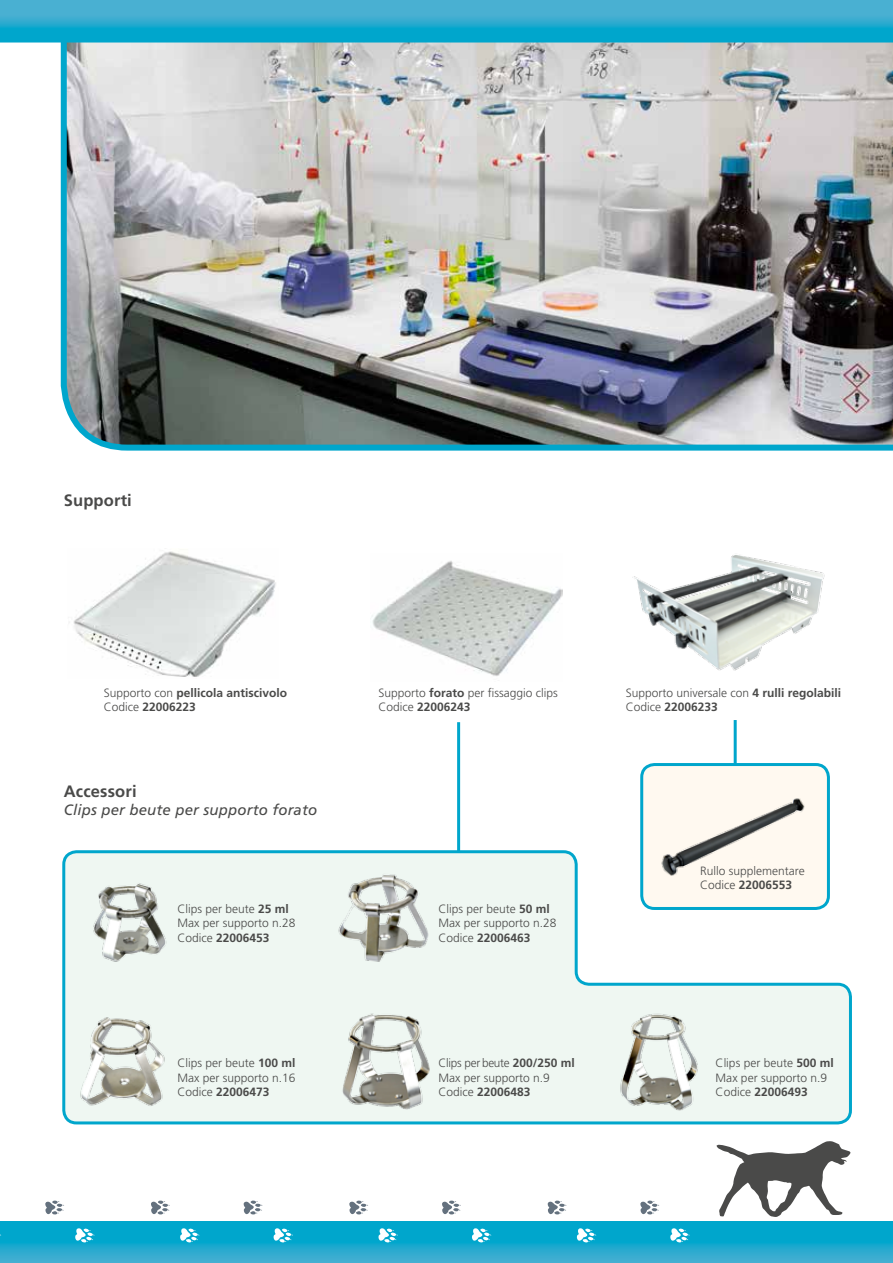
<style>
.page{position:relative;width:893px;height:1263px;background:#fff}
.page>*{position:absolute;margin:0;border:0;box-sizing:border-box;transform-origin:0 0}
.t1{font:700 16.5px "Frutiger LT Std";letter-spacing:.01em;color:#4a4a49}
.t2{font:italic 15px "Frutiger LT Std";letter-spacing:.01em;color:#4a4a49}
.t3{font:300 12px/14.4px "Frutiger LT Std";color:#4a4a49}
.t4{font:700 12px/14.4px "Frutiger LT Std";color:#4a4a49}
.s1{font-weight:700}
.s2{font-weight:300}
</style>
<div class="page">
<div style="left:642px;top:764px;width:186px;height:144px;background:#fff9f0;border-radius:13px"></div>
<div style="left:640px;top:763px;width:190px;height:147px;border:3px solid #00a6cc;border-radius:13px"></div>
<svg style="left:62px;top:849px;width:790px;height:276px"></svg>
<img style="left:60px;top:43px;width:833px;height:408px">
<svg style="left:0;top:1221px;width:893px;height:42px;background:#17a8cd"></svg>
<svg style="left:0;top:0;width:893px;height:43px;background:#29abcf"></svg>
<svg style="left:716px;top:1141px;width:135px;height:76px"></svg>
<svg style="left:151px;top:1200px;width:19px;height:14px"></svg>
<svg style="left:349px;top:1200px;width:19px;height:14px"></svg>
<svg style="left:547px;top:1200px;width:20px;height:14px"></svg>
<svg style="left:45px;top:1200px;width:19px;height:14px"></svg>
<svg style="left:243px;top:1200px;width:20px;height:14px"></svg>
<svg style="left:442px;top:1200px;width:19px;height:14px"></svg>
<svg style="left:640px;top:1200px;width:20px;height:14px"></svg>
<svg style="left:180px;top:1228px;width:20px;height:15px"></svg>
<svg style="left:378px;top:1228px;width:20px;height:15px"></svg>
<svg style="left:576px;top:1228px;width:21px;height:15px"></svg>
<svg style="left:75px;top:1228px;width:20px;height:15px"></svg>
<svg style="left:273px;top:1228px;width:20px;height:15px"></svg>
<svg style="left:471px;top:1228px;width:21px;height:15px"></svg>
<svg style="left:670px;top:1228px;width:20px;height:15px"></svg>
<img style="left:86px;top:875px;width:87px;height:90px">
<img style="left:334px;top:865px;width:105px;height:97px">
<img style="left:74px;top:1002px;width:96px;height:121px">
<img style="left:332px;top:993px;width:110px;height:127px">
<img style="left:600px;top:1007px;width:116px;height:116px">
<img style="left:658px;top:798px;width:148px;height:80px">
<img style="left:632px;top:555px;width:193px;height:116px">
<img style="left:372px;top:561px;width:191px;height:115px">
<img style="left:69px;top:551px;width:207px;height:126px">
<hr style="left:457px;top:722px;width:3px;height:129px;background:#00a6cc">
<hr style="left:734px;top:720px;width:3px;height:44px;background:#00a6cc">
<h1 class="t1" style="left:64px;top:491px;width:70px">Supporti</h1>
<p class="t3" style="left:379px;top:685px;width:181px">Supporto <span class="s1">forato</span> per fissaggio clips<br>Codice <span class="s1">22006243</span></p>
<p class="t4" style="left:104px;top:685px;width:185px"><span class="s2">Supporto con</span> pellicola antiscivolo<br><span class="s2">Codice</span> 22006223</p>
<p class="t3" style="left:626px;top:685px;width:217px">Supporto universale con <span class="s1">4 rulli regolabili<br></span>Codice <span class="s1">22006233</span></p>
<h1 class="t1" style="left:64px;top:782px;width:74px">Accessori</h1>
<p class="t2" style="left:64px;top:801px;width:255px">Clips per beute per supporto forato</p>
<p class="t3" style="left:177px;top:901px;width:120px">Clips per beute <span class="s1">25 ml<br></span>Max per supporto n.28<br>Codice <span class="s1">22006453</span></p>
<p class="t3" style="left:177px;top:1056px;width:120px;text-align:justify">Clips per beute <span class="s1">100 ml </span>Max per supporto n.16<br>Codice <span class="s1">22006473</span></p>
<p class="t3" style="left:438px;top:901px;width:120px">Clips per beute <span class="s1">50 ml<br></span>Max per supporto n.28<br>Codice <span class="s1">22006463</span></p>
<p class="t3" style="left:438px;top:1056px;width:138px">Clips per beute <span class="s1">200/250 ml<br></span>Max per supporto n.9<br>Codice <span class="s1">22006483</span></p>
<p class="t3" style="left:700px;top:863px;width:106px">Rullo supplementare<br>Codice <span class="s1">22006553</span></p>
<p class="t3" style="left:716px;top:1056px;width:120px">Clips per beute <span class="s1">500 ml<br></span>Max per supporto n.9<br>Codice <span class="s1">22006493</span></p>
</div>
